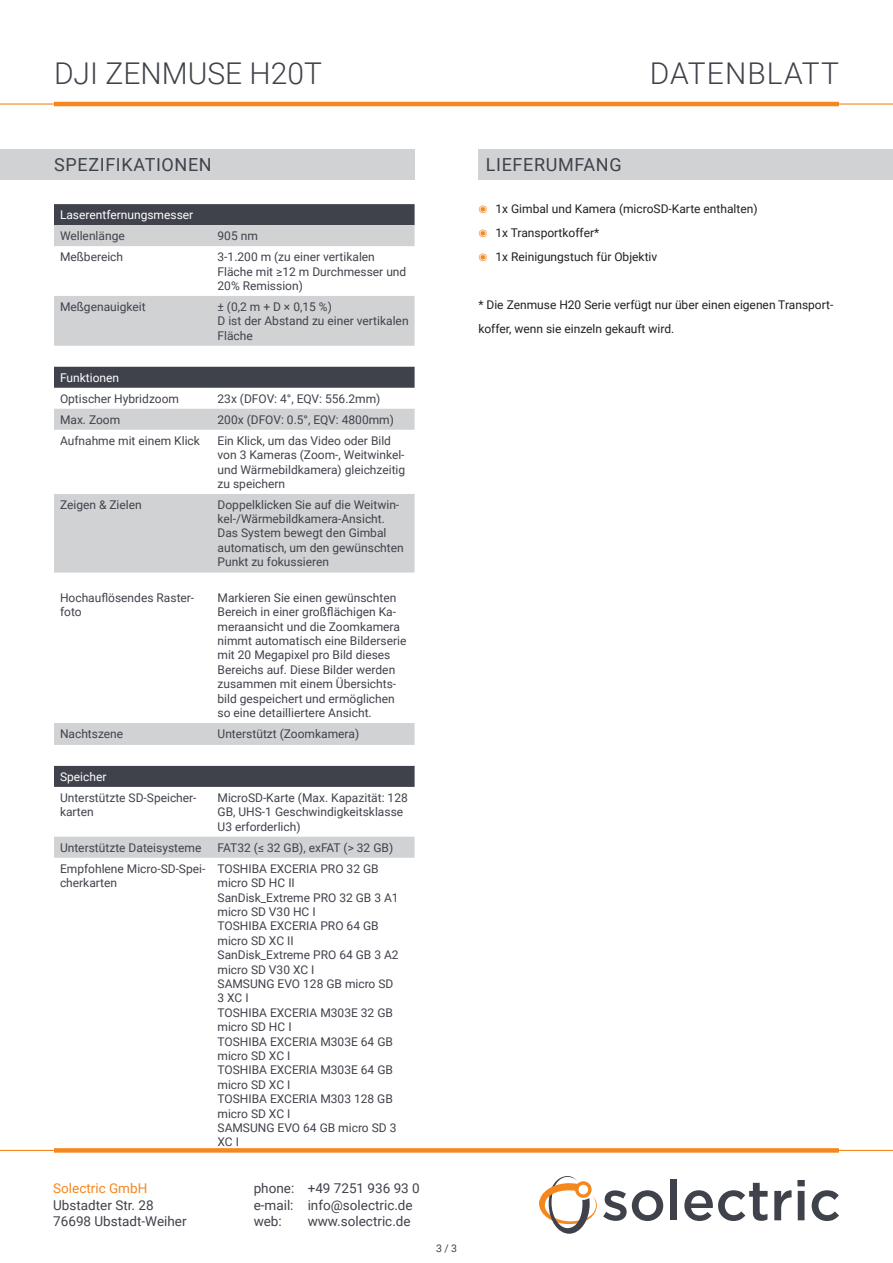
<style>
.page{position:relative;width:893px;height:1263px;background:#fff}
.page>*{position:absolute;margin:0;border:0;box-sizing:border-box;transform-origin:0 0}
.t1{font:300 30px "Roboto";color:#40424b}
.t2{font:300 30px "Roboto";letter-spacing:.035em;color:#40424b}
.t3{font:18px "Roboto";letter-spacing:.035em;color:#40424b}
.t4{font:13.5px/16.5px "Roboto";color:#40424b}
.t5{font:13.5px "Roboto";color:#f5871f}
.Zelle{font:12px/14.4px "Roboto";color:#40424b}
.t6{font:12px/24px "Roboto";color:#231f20}
.Zelle-2{font:12px "Roboto";color:#fff}
.t7{font:10.5px "Roboto";color:#40424b}
.s1{color:#f5871f}
</style>
<div class="page">
<hr style="left:0;top:103px;width:893px;height:2px;background:#f5871f">
<hr style="left:54px;top:102px;width:785px;height:4px;background:#f5871f">
<hr style="left:0;top:1150px;width:893px;height:1px;background:#f5871f">
<svg style="left:603px;top:1190px;width:60px;height:31px"></svg>
<div style="left:670px;top:1179px;width:7px;height:41px;background:#40424b"></div>
<svg style="left:684px;top:1183px;width:84px;height:38px"></svg>
<svg style="left:774px;top:1190px;width:17px;height:30px"></svg>
<svg style="left:797px;top:1180px;width:8px;height:40px"></svg>
<svg style="left:812px;top:1190px;width:27px;height:31px"></svg>
<svg style="left:539px;top:1176px;width:58px;height:58px"></svg>
<div style="left:54px;top:1148px;width:785px;height:5px;background:#f5871f"></div>
<div style="left:54px;top:204px;width:361px;height:21px;background:#40424b"></div>
<svg style="left:54px;top:225px;width:361px;height:347px;fill:#d1d2d4"></svg>
<div style="left:478px;top:149px;width:415px;height:30px;background:#d1d2d4"></div>
<div style="left:0;top:149px;width:415px;height:30px;background:#d1d2d4"></div>
<svg style="left:54px;top:723px;width:361px;height:135px"></svg>
<div style="left:54px;top:766px;width:361px;height:21px;background:#40424b"></div>
<h1 class="t1" style="left:54px;top:53px;width:269px">DJI ZENMUSE H20T</h1>
<h1 class="t2" style="left:650px;top:53px;width:191px">DATENBLATT</h1>
<p class="t3" style="left:54px;top:152px;width:159px">SPEZIFIKATIONEN</p>
<p class="t3" style="left:486px;top:152px;width:137px">LIEFERUMFANG</p>
<p class="t6" style="left:478px;top:196px;width:281px"><span class="s1">◉</span> 1x Gimbal und Kamera (microSD-Karte enthalten)</p>
<p class="t6" style="left:478px;top:220px;width:122px"><span class="s1">◉</span> 1x Transportkoffer*</p>
<p class="t6" style="left:478px;top:244px;width:180px"><span class="s1">◉</span> 1x Reinigungstuch für Objektiv</p>
<p class="t6" style="left:478px;top:292px;width:356px">* Die Zenmuse H20 Serie verfügt nur über einen eigenen Transport&shy;koffer, wenn sie einzeln gekauft wird.</p>
<p class="Zelle-2" style="left:60px;top:206px;width:135px">Laserentfernungsmesser</p>
<p class="Zelle" style="left:60px;top:228px;width:66px">Wellenlänge</p>
<p class="Zelle" style="left:218px;top:228px;width:42px">905 nm</p>
<p class="Zelle" style="left:60px;top:249px;width:65px">Meßbereich</p>
<p class="Zelle" style="left:218px;top:249px;width:190px">3-1.200 m (zu einer vertikalen<br>Fläche mit ≥12 m Durchmesser und<br>20% Remission)</p>
<p class="Zelle" style="left:60px;top:299px;width:87px">Meßgenauigkeit</p>
<p class="Zelle" style="left:218px;top:299px;width:116px">± (0,2 m + D × 0,15 %)</p>
<p class="Zelle" style="left:218px;top:313px;width:193px">D ist der Abstand zu einer vertikalen<br>Fläche</p>
<p class="Zelle-2" style="left:60px;top:369px;width:61px">Funktionen</p>
<p class="Zelle" style="left:60px;top:391px;width:121px">Optischer Hybridzoom</p>
<p class="Zelle" style="left:218px;top:391px;width:164px">23x (DFOV: 4°, EQV: 556.2mm)</p>
<p class="Zelle" style="left:60px;top:412px;width:62px">Max. Zoom</p>
<p class="Zelle" style="left:218px;top:412px;width:178px">200x (DFOV: 0.5°, EQV: 4800mm)</p>
<p class="Zelle" style="left:60px;top:433px;width:141px">Aufnahme mit einem Klick</p>
<p class="Zelle" style="left:218px;top:433px;width:189px">Ein Klick, um das Video oder Bild von 3 Kameras (Zoom-, Weitwinkel&shy;und Wärmebildkamera) gleichzeitig zu speichern</p>
<p class="Zelle" style="left:60px;top:497px;width:83px">Zeigen &amp; Zielen</p>
<p class="Zelle" style="left:218px;top:497px;width:188px">Doppelklicken Sie auf die Weitwin&shy;kel-/Wärmebildkamera-Ansicht.<br>Das System bewegt den Gimbal automatisch, um den gewünschten<br>Punkt zu fokussieren</p>
<p class="Zelle" style="left:60px;top:590px;width:136px">Hochauflösendes Raster&shy;foto</p>
<p class="Zelle" style="left:218px;top:590px;width:190px">Markieren Sie einen gewünschten Bereich in einer großflächigen Ka&shy;meraansicht und die Zoomkamera nimmt automatisch eine Bilderserie mit 20 Megapixel pro Bild dieses Bereichs auf. Diese Bilder werden zusammen mit einem Übersichts&shy;bild gespeichert und ermöglichen so eine detailliertere Ansicht.</p>
<p class="Zelle" style="left:60px;top:726px;width:65px">Nachtszene</p>
<p class="Zelle" style="left:218px;top:726px;width:143px">Unterstützt (Zoomkamera)</p>
<p class="Zelle-2" style="left:60px;top:768px;width:48px">Speicher</p>
<p class="Zelle" style="left:60px;top:790px;width:138px">Unterstützte SD-Speicher&shy;karten</p>
<p class="Zelle" style="left:218px;top:790px;width:192px">MicroSD-Karte (Max. Kapazität: 128<br>GB, UHS-1 Geschwindigkeitsklasse<br>U3 erforderlich)</p>
<p class="Zelle" style="left:60px;top:840px;width:143px">Unterstützte Dateisysteme</p>
<p class="Zelle" style="left:218px;top:840px;width:177px">FAT32 (≤ 32 GB), exFAT (&gt; 32 GB)</p>
<p class="Zelle" style="left:60px;top:861px;width:147px">Empfohlene Micro-SD-Spei&shy;cherkarten</p>
<p class="Zelle" style="left:218px;top:861px;width:163px">TOSHIBA EXCERIA PRO 32 GB micro SD HC II</p>
<p class="Zelle" style="left:218px;top:889px;width:183px">SanDisk_Extreme PRO 32 GB 3 A1 micro SD V30 HC I</p>
<p class="Zelle" style="left:218px;top:918px;width:163px">TOSHIBA EXCERIA PRO 64 GB micro SD XC II</p>
<p class="Zelle" style="left:218px;top:947px;width:183px">SanDisk_Extreme PRO 64 GB 3 A2 micro SD V30 XC I</p>
<p class="Zelle" style="left:218px;top:976px;width:177px">SAMSUNG EVO 128 GB micro SD<br>3 XC I</p>
<p class="Zelle" style="left:218px;top:1005px;width:177px">TOSHIBA EXCERIA M303E 32 GB micro SD HC I</p>
<p class="Zelle" style="left:218px;top:1033px;width:177px">TOSHIBA EXCERIA M303E 64 GB micro SD XC I</p>
<p class="Zelle" style="left:218px;top:1062px;width:177px">TOSHIBA EXCERIA M303E 64 GB micro SD XC I</p>
<p class="Zelle" style="left:218px;top:1091px;width:177px">TOSHIBA EXCERIA M303 128 GB micro SD XC I</p>
<p class="Zelle" style="left:218px;top:1120px;width:180px">SAMSUNG EVO 64 GB micro SD 3<br>XC I</p>
<p class="t5" style="left:53px;top:1179px;width:96px">Solectric GmbH</p>
<p class="t4" style="left:53px;top:1196px;width:135px">Ubstadter Str. 28<br>76698 Ubstadt-Weiher</p>
<p class="t4" style="left:254px;top:1180px;width:168px">phone: +49 7251 936 93 0 e-mail: info@solectric.de web:</p>
<p class="t4" style="left:308px;top:1213px;width:104px">www.solectric.de</p>
<p class="t7" style="left:436px;top:1241px;width:22px">3 / 3</p>
</div>
